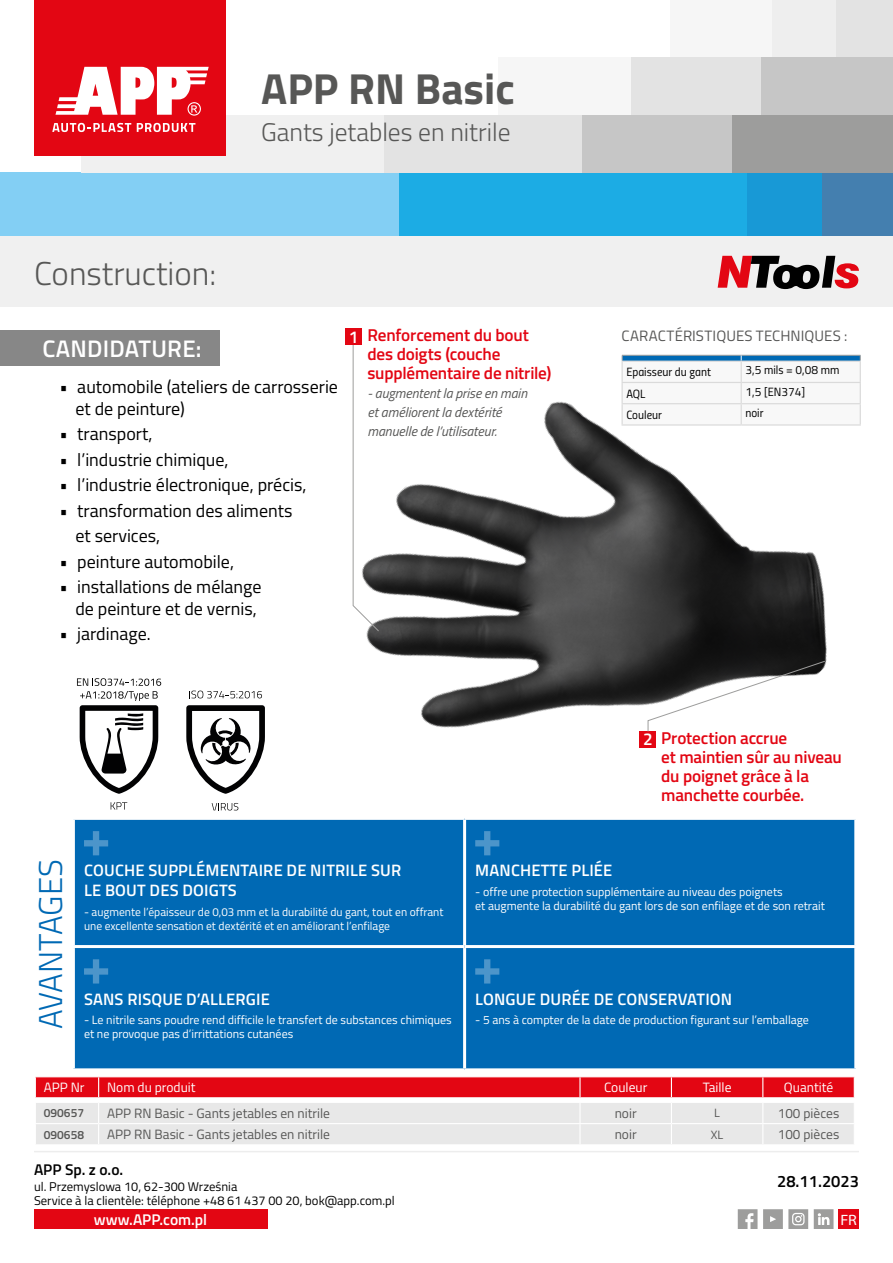
<style>
.page{position:relative;width:893px;height:1263px;background:#fff}
.page>*{position:absolute;margin:0;border:0;box-sizing:border-box;transform-origin:0 0}
.t1{font:700 43.5px "Titillium";color:#575756}
.t2{font:300 33px "Titillium";color:#575756}
.t3{font:300 33px "Titillium";letter-spacing:-.01em;color:#0069b4}
.t4{font:300 25.5px "Titillium";color:#575756}
.t5{font:600 24px "Titillium";letter-spacing:.01em;color:#fff}
.t6{font:18px/21.6px "Titillium";color:#000}
.t7{font:600 17.25px/18.9px "Titillium";letter-spacing:-.01em;color:#e30613}
.t8{font:600 17.25px "Titillium";color:#fff}
.t9{font:600 16.5px/19.8px "Titillium";letter-spacing:.01em;color:#fff}
.t10{font:600 16.5px "Titillium";color:#000}
.t11{font:600 15.45px "Titillium";color:#fff}
.t12{font:600 15.45px "Titillium";color:#000}
.t13{font:15px "Titillium";letter-spacing:.005em;color:#575756}
.t14{font:semi-expanded 15px "Myriad Pro";color:#fff}
.t15{font:italic 13.8px/18.9px "Titillium";letter-spacing:-.005em;color:#575756}
.t16{font:13.5px "Titillium";color:#575756}
.t17{font:13.5px "Titillium";color:#fff}
.t18{font:12.75px/14.1px "Titillium";color:#000}
.t19{font:12px/14.4px "Titillium";color:#fff}
.t20{font:12px "Titillium Regular Upright";color:#000}
.t21{font:600 12px "Titillium";color:#575756}
.t22{font:12px "Titillium";color:#575756}
.t23{font:11.55px/13.8px "Titillium";color:#fff}
.s1{color:#fff}
</style>
<div class="page">
<div style="left:727px;top:172px;width:97px;height:64px;background:#1899d6"></div>
<div style="left:398px;top:172px;width:348px;height:64px;background:#1cace4"></div>
<div style="left:0;top:172px;width:399px;height:64px;background:#83cff4"></div>
<div style="left:830px;top:0;width:63px;height:57px;background:#e3e3e3"></div>
<div style="left:746px;top:0;width:90px;height:57px;background:#eee"></div>
<div style="left:670px;top:0;width:101px;height:57px;background:#f6f6f6"></div>
<div style="left:761px;top:57px;width:132px;height:58px;background:#c6c6c6"></div>
<div style="left:629px;top:57px;width:132px;height:58px;background:#e3e3e3"></div>
<div style="left:499px;top:57px;width:132px;height:58px;background:#f6f6f6"></div>
<div style="left:822px;top:172px;width:71px;height:64px;background:#447faf"></div>
<div style="left:732px;top:115px;width:161px;height:57px;background:#9d9d9c"></div>
<div style="left:383px;top:115px;width:205px;height:57px;background:#e3e3e3"></div>
<div style="left:81px;top:115px;width:302px;height:57px;background:#f0f0f0"></div>
<div style="left:583px;top:115px;width:149px;height:57px;background:#c6c6c6"></div>
<div style="left:35px;top:0;width:191px;height:156px;background:#e30613"></div>
<svg style="left:52px;top:123px;width:79px;height:9px"></svg>
<svg style="left:137px;top:123px;width:58px;height:9px"></svg>
<svg style="left:55px;top:67px;width:154px;height:49px"></svg>
<hr style="left:34px;top:1151px;width:825px;height:1px;background:#ededed">
<svg style="left:738px;top:1209px;width:19px;height:20px"></svg>
<svg style="left:763px;top:1209px;width:45px;height:20px"></svg>
<svg style="left:814px;top:1209px;width:19px;height:20px"></svg>
<div style="left:838px;top:1209px;width:21px;height:20px;background:#e30613"></div>
<div style="left:34px;top:1209px;width:233px;height:20px;background:#e30613"></div>
<img style="left:366px;top:401px;width:461px;height:347px">
<svg style="left:352px;top:345px;width:28px;height:287px"></svg>
<div style="left:0;top:236px;width:893px;height:71px;background:#f0f0f0"></div>
<svg style="left:718px;top:256px;width:141px;height:33px"></svg>
<div style="left:640px;top:731px;width:16px;height:16px;background:#e30613"></div>
<svg style="left:35px;top:1077px;width:820px;height:67px;background:#e9a8ac"></svg>
<div style="left:75px;top:820px;width:779px;height:248px;background:#0069b4"></div>
<hr style="left:463px;top:820px;width:3px;height:125px;background:#fff">
<hr style="left:463px;top:948px;width:3px;height:120px;background:#fff">
<hr style="left:72px;top:945px;width:393px;height:3px;background:#fff">
<hr style="left:465px;top:945px;width:392px;height:3px;background:#fff">
<svg style="left:84px;top:831px;width:24px;height:24px"></svg>
<svg style="left:475px;top:831px;width:24px;height:24px"></svg>
<svg style="left:84px;top:959px;width:24px;height:24px"></svg>
<svg style="left:475px;top:959px;width:24px;height:24px"></svg>
<hr style="left:621px;top:361px;width:120px;height:1px;background:#dadada">
<hr style="left:621px;top:362px;width:2px;height:20px;background:#dadada">
<hr style="left:621px;top:382px;width:120px;height:1px;background:#dadada">
<hr style="left:621px;top:383px;width:2px;height:20px;background:#dadada">
<hr style="left:621px;top:403px;width:120px;height:1px;background:#dadada">
<hr style="left:621px;top:404px;width:2px;height:20px;background:#dadada">
<svg style="left:622px;top:355px;width:239px;height:69px"></svg>
<hr style="left:621px;top:424px;width:120px;height:2px;background:#dadada">
<hr style="left:741px;top:424px;width:120px;height:2px;background:#dadada">
<div style="left:0;top:330px;width:220px;height:36px;background:#878787"></div>
<svg style="left:186px;top:705px;width:79px;height:89px"></svg>
<svg style="left:111px;top:802px;width:16px;height:7px"></svg>
<svg style="left:212px;top:803px;width:26px;height:7px"></svg>
<svg style="left:189px;top:691px;width:73px;height:7px"></svg>
<svg style="left:77px;top:678px;width:84px;height:116px"></svg>
<div style="left:346px;top:329px;width:16px;height:16px;background:#e30613"></div>
<svg style="left:647px;top:660px;width:179px;height:72px"></svg>
<h1 class="t1" style="left:261px;top:56px;width:255px">APP RN Basic</h1>
<h2 class="t2" style="left:34px;top:249px;width:184px">Construction:</h2>
<h3 class="t4" style="left:261px;top:113px;width:251px">Gants jetables en nitrile</h3>
<h3 class="t5" style="left:43px;top:330px;width:160px">CANDIDATURE:</h3>
<h3 class="t7" style="left:367px;top:325px;width:186px;text-indent:-19px"><span class="s1">1</span> Renforcement du bout des doigts (couche supplémentaire de nitrile)</h3>
<p class="t15" style="left:367px;top:383px;width:161px">- augmentent la prise en main et améliorent la dextérité manuelle de l’utilisateur.</p>
<h3 class="t6" style="left:75px;top:375px;width:264px;text-indent:-16px">• automobile (ateliers de carrosserie et de peinture)</h3>
<h3 class="t6" style="left:60px;top:422px;width:94px">• transport,</h3>
<h3 class="t6" style="left:60px;top:448px;width:171px">• l’industrie chimique,</h3>
<h3 class="t6" style="left:60px;top:473px;width:248px">• l’industrie électronique, précis,</h3>
<h3 class="t6" style="left:75px;top:497px;width:219px;line-height:25.5px;text-indent:-16px">• transformation des aliments et services,</h3>
<h3 class="t6" style="left:60px;top:550px;width:176px">• peinture automobile,</h3>
<h3 class="t6" style="left:60px;top:575px;width:204px;text-align:right">• installations de mélange de peinture et de vernis,</h3>
<h3 class="t6" style="left:60px;top:622px;width:93px">• jardinage.</h3>
<p class="t13" style="left:621px;top:325px;width:227px">CARACTÉRISTIQUES TECHNIQUES :</p>
<p class="t20" style="left:626px;top:363px;width:86px">Epaisseur du gant</p>
<p class="t20" style="left:745px;top:361px;width:96px">3,5 mils = 0,08 mm</p>
<p class="t20" style="left:626px;top:384px;width:21px">AQL</p>
<p class="t20" style="left:745px;top:383px;width:61px">1,5 [EN374]</p>
<p class="t20" style="left:626px;top:406px;width:37px">Couleur</p>
<p class="t20" style="left:745px;top:404px;width:20px">noir</p>
<h3 class="t8" style="left:643px;top:726px;width:11px">2</h3>
<h3 class="t7" style="left:661px;top:728px;width:182px">Protection accrue<br>et maintien sûr au niveau du poignet grâce à la manchette courbée.</h3>
<h2 class="t3" style="left:27px;top:1029px;width:171px;rotate:-90deg">AVANTAGES</h2>
<h3 class="t9" style="left:84px;top:860px;width:319px">COUCHE SUPPLÉMENTAIRE DE NITRILE SUR<br>LE BOUT DES DOIGTS</h3>
<p class="t23" style="left:84px;top:904px;width:361px">- augmente l’épaisseur de 0,03 mm et la durabilité du gant, tout en offrant une excellente sensation et dextérité et en améliorant l’enfilage</p>
<h3 class="t9" style="left:84px;top:988px;width:187px">SANS RISQUE D’ALLERGIE</h3>
<p class="t19" style="left:84px;top:1012px;width:369px">- Le nitrile sans poudre rend difficile le transfert de substances chimiques et ne provoque pas d’irrittations cutanées</p>
<h3 class="t9" style="left:475px;top:860px;width:139px">MANCHETTE PLIÉE</h3>
<p class="t19" style="left:475px;top:884px;width:351px">- offre une protection supplémentaire au niveau des poignets<br>et augmente la durabilité du gant lors de son enfilage et de son retrait</p>
<h3 class="t9" style="left:475px;top:988px;width:258px">LONGUE DURÉE DE CONSERVATION</h3>
<p class="t19" style="left:475px;top:1012px;width:335px">- 5 ans à compter de la date de production figurant sur l’emballage</p>
<p class="t17" style="left:44px;top:1078px;width:42px">APP Nr</p>
<p class="t17" style="left:107px;top:1078px;width:90px">Nom du produit</p>
<p class="t17" style="left:604px;top:1078px;width:45px">Couleur</p>
<p class="t17" style="left:703px;top:1078px;width:30px">Taille</p>
<p class="t17" style="left:784px;top:1078px;width:51px">Quantité</p>
<p class="t21" style="left:44px;top:1104px;width:42px">090657</p>
<p class="t16" style="left:107px;top:1103px;width:224px">APP RN Basic - Gants jetables en nitrile</p>
<p class="t16" style="left:615px;top:1103px;width:24px">noir</p>
<p class="t22" style="left:714px;top:1104px;width:7px">L</p>
<p class="t16" style="left:778px;top:1103px;width:63px">100 pièces</p>
<p class="t21" style="left:44px;top:1125px;width:42px">090658</p>
<p class="t16" style="left:107px;top:1125px;width:224px">APP RN Basic - Gants jetables en nitrile</p>
<p class="t16" style="left:615px;top:1125px;width:24px">noir</p>
<p class="t22" style="left:711px;top:1126px;width:14px">XL</p>
<p class="t16" style="left:778px;top:1125px;width:63px">100 pièces</p>
<p class="t12" style="left:34px;top:1158px;width:91px">APP Sp. z o.o.</p>
<p class="t18" style="left:34px;top:1179px;width:362px">ul. Przemyslowa 10, 62-300 Września<br>Service à la clientèle: téléphone +48 61 437 00 20, bok@app.com.pl</p>
<p class="t11" style="left:94px;top:1208px;width:115px">www.APP.com.pl</p>
<h3 class="t10" style="left:777px;top:1169px;width:83px">28.11.2023</h3>
<p class="t14" style="left:840px;top:1210px;width:18px">FR</p>
</div>
